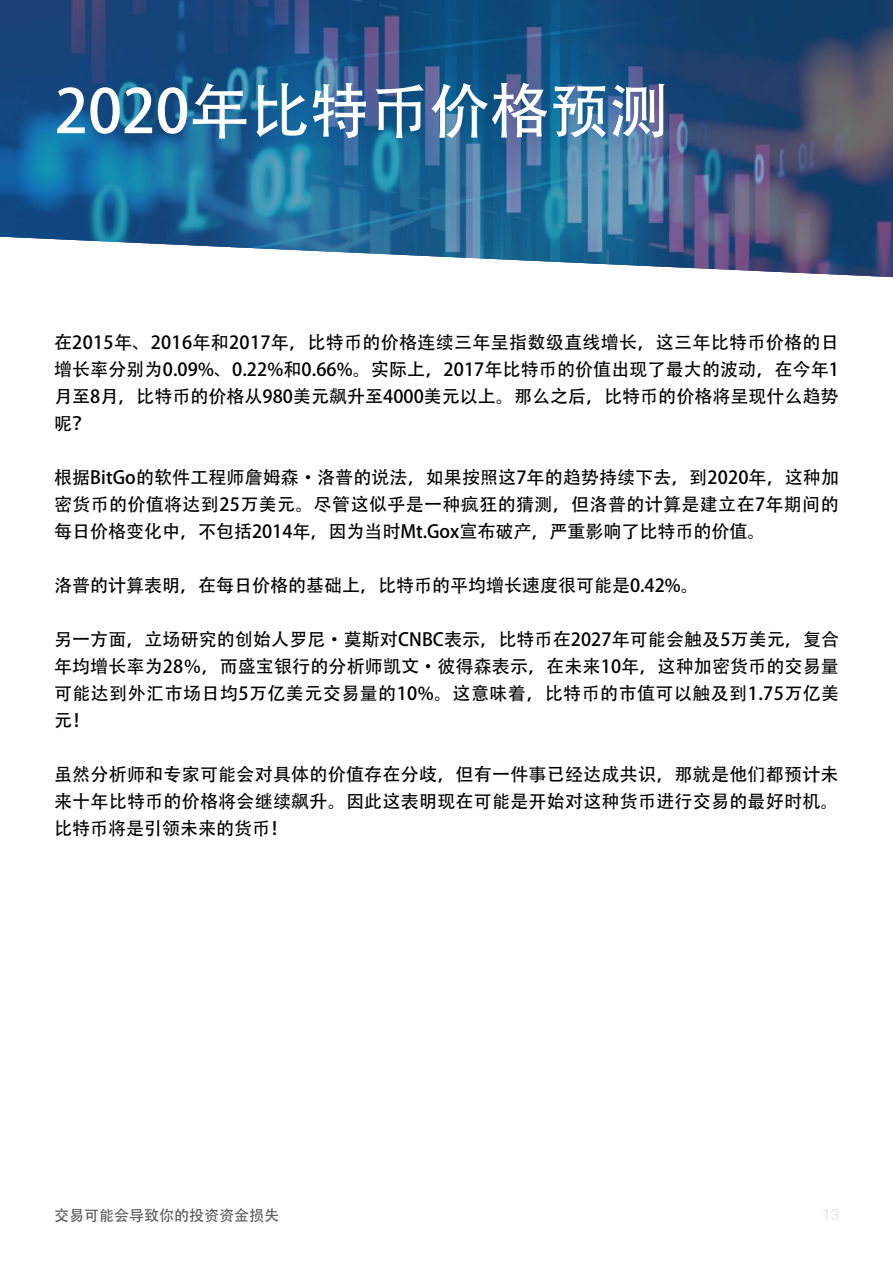
<style>
.page{position:relative;width:893px;height:1263px;background:#fff}
.page>*{position:absolute;margin:0;border:0;box-sizing:border-box;transform-origin:0 0}
.t1{font:60px "Adobe Heiti Std";color:#fff}
.t2{font:18px/27px "Adobe Heiti Std";color:#000;text-align:justify}
.t3{font:15px "Adobe Heiti Std";color:#575756}
.t4{font:300 15px "Roboto";color:#dadada}
</style>
<div class="page">
<svg style="left:0;top:0;width:893px;height:277px;background:#376691"></svg>
<h1 class="t1" style="left:54px;top:75px;width:616px">2020年比特币价格预测</h1>
<p class="t2" style="left:54px;top:329px;width:786px">在2015年、2016年和2017年，比特币的价格连续三年呈指数级直线增长，这三年比特币价格的日增长率分别为0.09%、0.22%和0.66%。实际上，2017年比特币的价值出现了最大的波动，在今年1月至8月，比特币的价格从980美元飙升至4000美元以上。那么之后，比特币的价格将呈现什么趋势呢？</p>
<p class="t2" style="left:54px;top:464px;width:786px">根据BitGo的软件工程师詹姆森•洛普的说法，如果按照这7年的趋势持续下去，到2020年，这种加密货币的价值将达到25万美元。尽管这似乎是一种疯狂的猜测，但洛普的计算是建立在7年期间的每日价格变化中，不包括2014年，因为当时Mt.Gox宣布破产，严重影响了比特币的价值。</p>
<p class="t2" style="left:54px;top:572px;width:646px">洛普的计算表明，在每日价格的基础上，比特币的平均增长速度很可能是0.42%。</p>
<p class="t2" style="left:54px;top:626px;width:787px">另一方面，立场研究的创始人罗尼•莫斯对CNBC表示，比特币在2027年可能会触及5万美元，复合年均增长率为28％，而盛宝银行的分析师凯文•彼得森表示，在未来10年，这种加密货币的交易量可能达到外汇市场日均5万亿美元交易量的10%。这意味着，比特币的市值可以触及到1.75万亿美元！</p>
<p class="t2" style="left:54px;top:761px;width:786px">虽然分析师和专家可能会对具体的价值存在分歧，但有一件事已经达成共识，那就是他们都预计未来十年比特币的价格将会继续飙升。因此这表明现在可能是开始对这种货币进行交易的最好时机。比特币将是引领未来的货币！</p>
<p class="t3" style="left:54px;top:1206px;width:226px">交易可能会导致你的投资资金损失</p>
<p class="t4" style="left:822px;top:1204px;width:18px">13</p>
</div>
